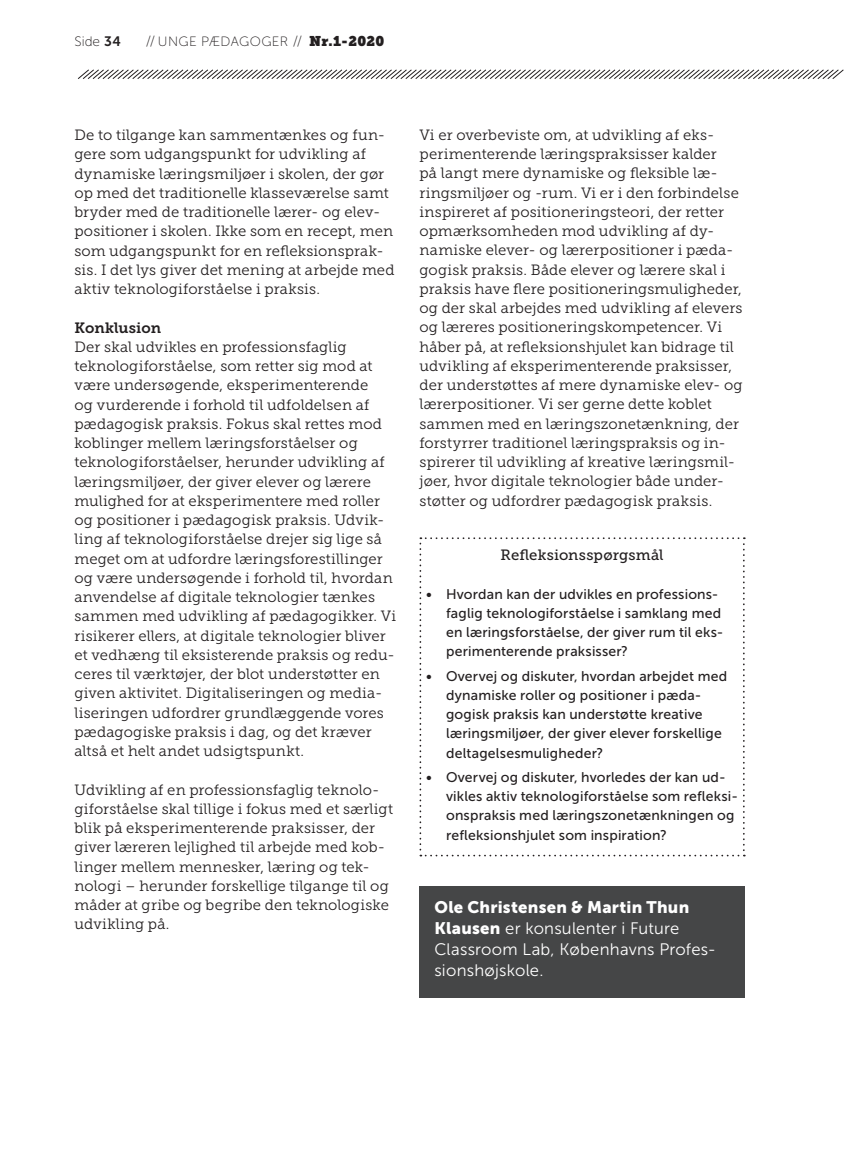
<style>
.page{position:relative;width:844px;height:1166px;background:#fff}
.page>*{position:absolute;margin:0;border:0;box-sizing:border-box;transform-origin:0 0}
.t1{font:16.62px/21px "Museo Sans 300";letter-spacing:.015em;color:#fff}
.t2{font:16.62px "Museo Sans 900";letter-spacing:.015em;color:#fff}
.t3{font:14.88px/19.2px "Museo Slab 300";letter-spacing:.005em;color:#231f20}
.t4{font:14.88px "Museo Slab 500";letter-spacing:.01em;color:#231f20}
.t5{font:14.88px "Museo Slab 700";color:#231f20}
.t6{font:14px/19.2px "Museo Sans 500";letter-spacing:.015em;color:#231f20}
.t7{font:13.65px "Museo Sans 100";color:#231f20}
.t8{font:13.47px "Museo Sans 100";letter-spacing:.025em;color:#231f20}
.s1{font-family:"Museo Sans 700"}
.s2{font-size:14px}
.s3{font-family:"Museo Slab";font-size:14px}
.s4{font-family:"Museo Sans 900"}
</style>
<div class="page">
<svg style="left:78px;top:69px;width:765px;height:10px"></svg>
<div style="left:419px;top:886px;width:325px;height:111px;background:#454647"></div>
<svg style="left:419px;top:537px;width:325px;height:319px"></svg>
<p class="t7" style="left:74px;top:34px;width:48px">Side <span class="s1">34</span></p>
<p class="t8" style="left:146px;top:34px;width:240px"><span class="s2">//</span> UNGE PÆDAGOGER <span class="s2">//</span> <span class="s3">Nr.1- 2020</span></p>
<p class="t3" style="left:74px;top:125px;width:321px">De to tilgange kan sammentænkes og fun&shy;gere som udgangspunkt for udvikling af dynamiske læringsmiljøer i skolen, der gør op med det traditionelle klasseværelse samt bryder med de traditionelle lærer- og elev&shy;positioner i skolen. Ikke som en recept, men som udgangspunkt for en refleksionsprak&shy;sis. I det lys giver det mening at arbejde med aktiv teknologiforståelse i praksis.</p>
<p class="t5" style="left:74px;top:319px;width:88px">Konklusion</p>
<p class="t3" style="left:74px;top:337px;width:323px">Der skal udvikles en professionsfaglig teknologiforståelse, som retter sig mod at være undersøgende, eksperimenterende<br>og vurderende i forhold til udfoldelsen af pædagogisk praksis. Fokus skal rettes mod koblinger mellem læringsforståelser og teknologiforståelser, herunder udvikling af læringsmiljøer, der giver elever og lærere mulighed for at eksperimentere med roller og positioner i pædagogisk praksis. Udvik&shy;ling af teknologiforståelse drejer sig lige så meget om at udfordre læringsforestillinger og være undersøgende i forhold til, hvordan anvendelse af digitale teknologier tænkes sammen med udvikling af pædagogikker. Vi risikerer ellers, at digitale teknologier bliver et vedhæng til eksisterende praksis og redu&shy;ceres til værktøjer, der blot understøtter en given aktivitet. Digitaliseringen og media&shy;liseringen udfordrer grundlæggende vores pædagogiske praksis i dag, og det kræver altså et helt andet udsigtspunkt.</p>
<p class="t3" style="left:74px;top:780px;width:320px">Udvikling af en professionsfaglig teknolo&shy;giforståelse skal tillige i fokus med et særligt blik på eksperimenterende praksisser, der giver læreren lejlighed til arbejde med kob&shy;linger mellem mennesker, læring og tek&shy;nologi – herunder forskellige tilgange til og måder at gribe og begribe den teknologiske udvikling på.</p>
<p class="t3" style="left:419px;top:125px;width:324px">Vi er overbeviste om, at udvikling af eks&shy;perimenterende læringspraksisser kalder<br>på langt mere dynamiske og fleksible læ&shy;ringsmiljøer og -rum. Vi er i den forbindelse inspireret af positioneringsteori, der retter opmærksomheden mod udvikling af dy&shy;namiske elever- og lærerpositioner i pæda&shy;gogisk praksis. Både elever og lærere skal i praksis have flere positioneringsmuligheder, og der skal arbejdes med udvikling af elevers og læreres positioneringskompetencer. Vi håber på, at refleksionshjulet kan bidrage til udvikling af eksperimenterende praksisser, der understøttes af mere dynamiske elev- og lærerpositioner. Vi ser gerne dette koblet sammen med en læringszonetænkning, der forstyrrer traditionel læringspraksis og in&shy;spirerer til udvikling af kreative læringsmil&shy;jøer, hvor digitale teknologier både under&shy;støtter og udfordrer pædagogisk praksis.</p>
<p class="t4" style="left:500px;top:547px;width:164px">Refleksionsspørgsmål</p>
<p class="t6" style="left:446px;top:584px;width:279px;text-indent:-20px">• Hvordan kan der udvikles en professions&shy;faglig teknologiforståelse i samklang med en læringsforståelse, der giver rum til eks&shy;perimenterende praksisser?</p>
<p class="t6" style="left:446px;top:666px;width:282px;text-indent:-20px">• Overvej og diskuter, hvordan arbejdet med dynamiske roller og positioner i pæda&shy;gogisk praksis kan understøtte kreative læringsmiljøer, der giver elever forskellige deltagelsesmuligheder?</p>
<p class="t6" style="left:446px;top:767px;width:293px;text-indent:-20px">• Overvej og diskuter, hvorledes der kan ud&shy;vikles aktiv teknologiforståelse som refleksi&shy;onspraksis med læringszonetænkningen og refleksionshjulet som inspiration?</p>
<p class="t2" style="left:434px;top:898px;width:256px">Ole Christensen &amp; Martin Thun</p>
<p class="t1" style="left:434px;top:918px;width:283px"><span class="s4">Klausen</span> er konsulenter i Future<br>Classroom Lab, Københavns Profes&shy;sionshøjskole.</p>
</div>
